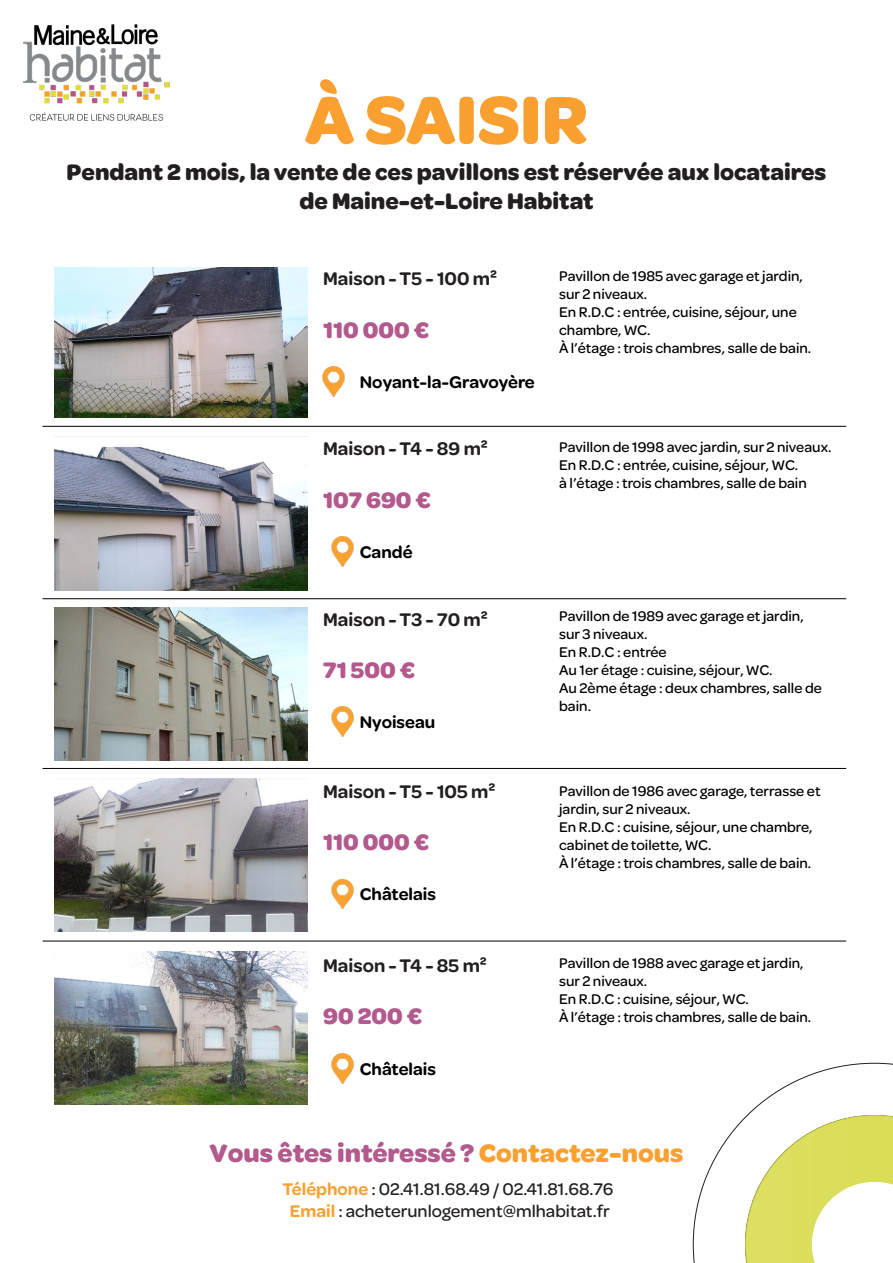
<style>
.page{position:relative;width:893px;height:1263px;background:#fff}
.page>*{position:absolute;margin:0;border:0;box-sizing:border-box;transform-origin:0 0}
.t1{font:700 72px "Omnes";color:#f9a030}
.t2{font:700 27px "Omnes";color:#b2598d}
.t3{font:700 24px/28.8px "Omnes";color:#231f20;text-align:center}
.t4{font:700 24px "Omnes";color:#b2598d}
.t5{font:600 19.5px "Omnes";color:#231f20}
.t6{font:500 18px "Omnes";color:#231f20}
.t7{font:600 18px "Omnes";color:#000001}
.t8{font:500 15px/18px "Omnes";color:#000001}
.s1{color:#f9a030}
.s2{font-weight:600;color:#f9a030}
</style>
<div class="page">
<svg style="left:693px;top:1063px;width:200px;height:200px"></svg>
<img style="left:55px;top:267px;width:253px;height:150px">
<img style="left:54px;top:446px;width:253px;height:144px">
<img style="left:54px;top:607px;width:253px;height:153px">
<img style="left:54px;top:778px;width:253px;height:153px">
<img style="left:54px;top:951px;width:253px;height:153px">
<img style="left:322px;top:367px;width:23px;height:29px">
<img style="left:331px;top:1053px;width:23px;height:30px">
<img style="left:331px;top:879px;width:23px;height:30px">
<img style="left:331px;top:537px;width:23px;height:30px">
<img style="left:331px;top:707px;width:23px;height:30px">
<hr style="left:43px;top:426px;width:803px;height:1px;background:#000001">
<hr style="left:43px;top:598px;width:803px;height:1px;background:#000001">
<hr style="left:43px;top:768px;width:803px;height:1px;background:#000001">
<hr style="left:43px;top:941px;width:803px;height:1px;background:#000001">
<img style="left:23px;top:24px;width:147px;height:97px">
<p class="t1" style="left:305px;top:69px;width:285px">À SAISIR</p>
<p class="t3" style="left:67px;top:156px;width:761px">Pendant 2 mois, la vente de ces pavillons est réservée aux locataires de Maine-et-Loire Habitat</p>
<p class="t5" style="left:323px;top:265px;width:175px">Maison - T5 - 100 m²</p>
<p class="t4" style="left:323px;top:313px;width:107px">110 000 €</p>
<p class="t7" style="left:360px;top:369px;width:176px">Noyant-la-Gravoyère</p>
<p class="t5" style="left:323px;top:435px;width:166px">Maison - T4 - 89 m²</p>
<p class="t4" style="left:323px;top:483px;width:109px">107 690 €</p>
<p class="t7" style="left:360px;top:540px;width:54px">Candé</p>
<p class="t5" style="left:323px;top:605px;width:166px">Maison - T3 - 70 m²</p>
<p class="t4" style="left:323px;top:653px;width:93px">71 500 €</p>
<p class="t7" style="left:360px;top:710px;width:77px">Nyoiseau</p>
<p class="t5" style="left:323px;top:778px;width:174px">Maison - T5 - 105 m²</p>
<p class="t4" style="left:323px;top:825px;width:107px">110 000 €</p>
<p class="t7" style="left:360px;top:882px;width:78px">Châtelais</p>
<p class="t5" style="left:323px;top:952px;width:165px">Maison - T4 - 85 m²</p>
<p class="t4" style="left:323px;top:999px;width:100px">90 200 €</p>
<p class="t7" style="left:360px;top:1056px;width:78px">Châtelais</p>
<p class="t8" style="left:559px;top:266px;width:245px">Pavillon de 1985 avec garage et jardin,</p>
<p class="t8" style="left:559px;top:284px;width:90px">sur 2 niveaux.</p>
<p class="t8" style="left:559px;top:302px;width:239px">En R.D.C : entrée, cuisine, séjour, une chambre, WC.</p>
<p class="t8" style="left:559px;top:338px;width:254px">À l’étage : trois chambres, salle de bain.</p>
<p class="t8" style="left:559px;top:437px;width:274px">Pavillon de 1998 avec jardin, sur 2 niveaux.</p>
<p class="t8" style="left:559px;top:455px;width:241px">En R.D.C : entrée, cuisine, séjour, WC.</p>
<p class="t8" style="left:559px;top:473px;width:249px">à l’étage : trois chambres, salle de bain</p>
<p class="t8" style="left:559px;top:606px;width:246px">Pavillon de 1989 avec garage et jardin,</p>
<p class="t8" style="left:559px;top:624px;width:90px">sur 3 niveaux.</p>
<p class="t8" style="left:559px;top:642px;width:109px">En R.D.C : entrée</p>
<p class="t8" style="left:559px;top:660px;width:215px">Au 1er étage : cuisine, séjour, WC.</p>
<p class="t8" style="left:559px;top:678px;width:264px">Au 2ème étage : deux chambres, salle de bain.</p>
<p class="t8" style="left:559px;top:781px;width:263px">Pavillon de 1986 avec garage, terrasse et jardin, sur 2 niveaux.</p>
<p class="t8" style="left:559px;top:817px;width:255px">En R.D.C : cuisine, séjour, une chambre, cabinet de toilette, WC.</p>
<p class="t8" style="left:559px;top:853px;width:254px">À l’étage : trois chambres, salle de bain.</p>
<p class="t8" style="left:559px;top:953px;width:246px">Pavillon de 1988 avec garage et jardin,</p>
<p class="t8" style="left:559px;top:971px;width:90px">sur 2 niveaux.</p>
<p class="t8" style="left:559px;top:989px;width:191px">En R.D.C : cuisine, séjour, WC.</p>
<p class="t8" style="left:559px;top:1007px;width:254px">À l’étage : trois chambres, salle de bain.</p>
<p class="t2" style="left:210px;top:1134px;width:475px">Vous êtes intéressé ? <span class="s1">Contactez-nous</span></p>
<p class="t6" style="left:283px;top:1177px;width:332px"><span class="s2">Téléphone</span> : 02.41.81.68.49 / 02.41.81.68.76</p>
<p class="t6" style="left:290px;top:1198px;width:322px"><span class="s2">Email</span> : acheterunlogement@mlhabitat.fr</p>
</div>
